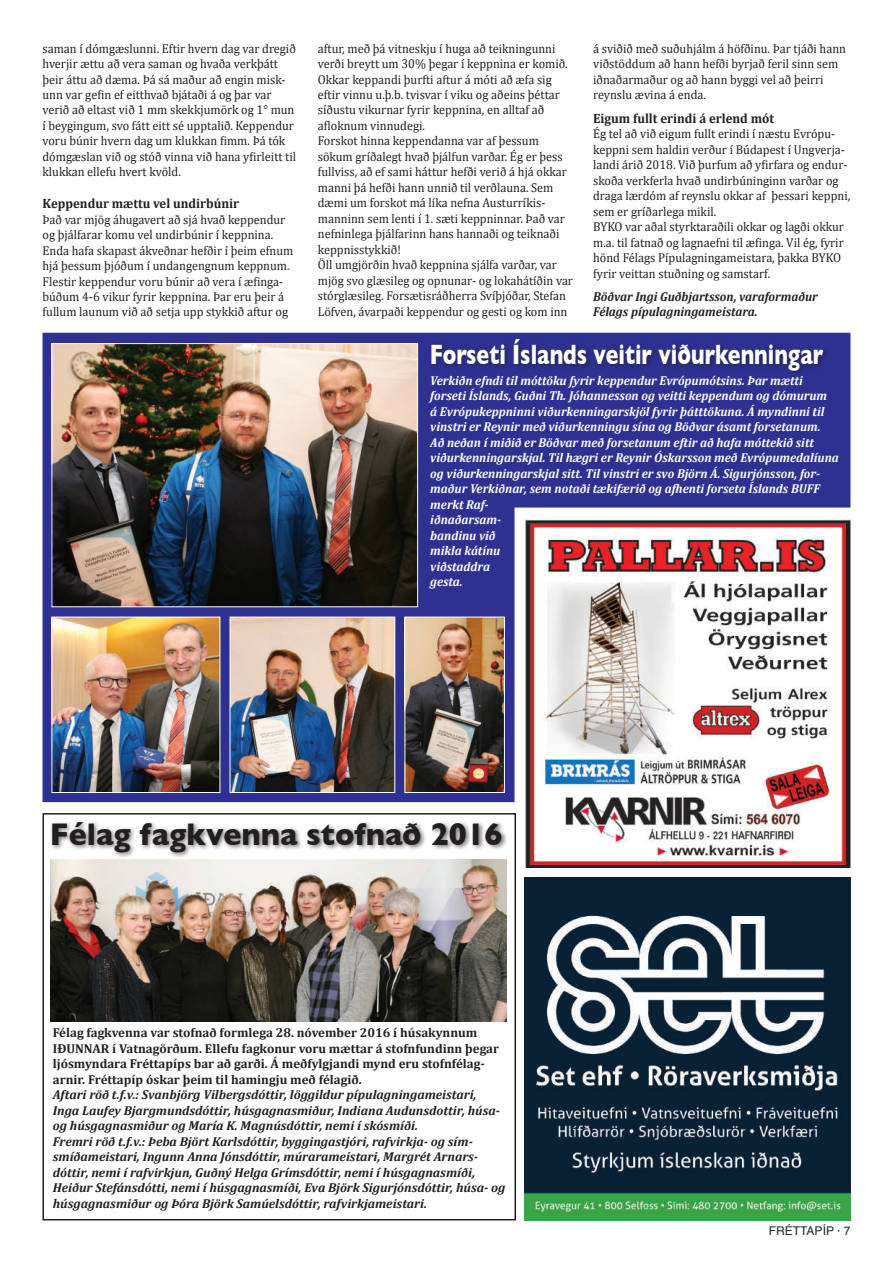
<style>
.page{position:relative;width:893px;height:1263px;background:#fff}
.page>*{position:absolute;margin:0;border:0;box-sizing:border-box;transform-origin:0 0}
.t1{font:700 31.95px "Gill Sans";color:#231f20;scale:.95 1}
.t2{font:700 28.5px "Gill Sans";color:#fff;scale:.75 1}
.t3{font:700 13.5px "Cambria";color:#231f20;scale:.95 1}
.t4{font:12.9px/15.5px "Cambria";color:#231f20;scale:.95 1}
.t5{font:italic 700 12.9px/15.5px "Cambria";color:#fff;scale:.95 1}
.t6{font:italic 700 12.9px/15.5px "Cambria";color:#231f20}
.t7{font:700 12.9px/15.5px "Cambria";color:#231f20}
.t8{font:italic 700 12.9px/15.5px "Cambria";color:#231f20;scale:.95 1}
.t9{font:12px "Helvetica";color:#231f20}
</style>
<div class="page">
<div style="left:43px;top:813px;width:473px;height:407px;border:2px solid #231f20"></div>
<img style="left:525px;top:877px;width:325px;height:343px">
<img style="left:525px;top:802px;width:325px;height:66px">
<img style="left:50px;top:860px;width:456px;height:161px">
<div style="left:50px;top:820px;width:458px;height:39px;background:#231f20;opacity:.6"></div>
<svg style="left:43px;top:333px;width:807px;height:469px;fill:#2e3092"></svg>
<img style="left:53px;top:345px;width:363px;height:260px">
<div style="left:51px;top:343px;width:367px;height:264px;border:1px solid #fff"></div>
<img style="left:232px;top:619px;width:161px;height:172px">
<div style="left:230px;top:617px;width:165px;height:176px;border:1px solid #fff"></div>
<img style="left:406px;top:619px;width:97px;height:172px">
<div style="left:404px;top:617px;width:101px;height:176px;border:1px solid #fff"></div>
<img style="left:53px;top:619px;width:165px;height:172px">
<div style="left:51px;top:617px;width:169px;height:176px;border:1px solid #fff"></div>
<div style="left:429px;top:336px;width:401px;height:40px;background:#231f20;opacity:.6"></div>
<p class="t4" style="left:43px;top:40px;width:269px">saman í dómgæslunni. Eftir hvern dag var dregið hverjir ættu að vera saman og hvaða verkþátt þeir áttu að dæma. Þá sá maður að engin misk&shy;unn var gefin ef eitthvað bjátaði á og þar var verið að eltast við 1 mm skekkjumörk og 1° mun í beygingum, svo fátt eitt sé upptalið. Keppendur voru búnir hvern dag um klukkan fimm. Þá tók dómgæslan við og stóð vinna við hana yfirleitt til klukkan ellefu hvert kvöld.</p>
<p class="t3" style="left:43px;top:195px;width:208px">Keppendur mættu vel undirbúnir</p>
<p class="t4" style="left:43px;top:211px;width:266px">Það var mjög áhugavert að sjá hvað keppendur og þjálfarar komu vel undirbúnir í keppnina.<br>Enda hafa skapast ákveðnar hefðir í þeim efnum hjá þessum þjóðum í undangengnum keppnum.<br>Flestir keppendur voru búnir að vera í æfinga&shy;búðum 4-6 vikur fyrir keppnina. Þar eru þeir á fullum launum við að setja upp stykkið aftur og</p>
<p class="t4" style="left:318px;top:40px;width:270px">aftur, með þá vitneskju í huga að teikningunni verði breytt um 30% þegar í keppnina er komið.<br>Okkar keppandi þurfti aftur á móti að æfa sig eftir vinnu u.þ.b. tvisvar í viku og aðeins þéttar síðustu vikurnar fyrir keppnina, en alltaf að afloknum vinnudegi.<br>Forskot hinna keppendanna var af þessum sökum gríðalegt hvað þjálfun varðar. Ég er þess fullviss, að ef sami háttur hefði verið á hjá okkar manni þá hefði hann unnið til verðlauna. Sem dæmi um forskot má líka nefna Austurríkis&shy;manninn sem lenti í 1. sæti keppninnar. Það var nefninlega þjálfarinn hans hannaði og teiknaði keppnisstykkið!<br>Öll umgjörðin hvað keppnina sjálfa varðar, var mjög svo glæsileg og opnunar- og lokahátíðin var stórglæsileg. Forsætisráðherra Svíþjóðar, Stefan Löfven, ávarpaði keppendur og gesti og kom inn</p>
<p class="t4" style="left:593px;top:40px;width:268px">á sviðið með suðuhjálm á höfðinu. Þar tjáði hann viðstöddum að hann hefði byrjað feril sinn sem iðnaðarmaður og að hann byggi vel að þeirri reynslu ævina á enda.</p>
<p class="t3" style="left:593px;top:110px;width:192px">Eigum fullt erindi á erlend mót</p>
<p class="t4" style="left:593px;top:126px;width:272px">Ég tel að við eigum fullt erindi í næstu Evrópu&shy;keppni sem haldin verður í Búdapest í Ungverja&shy;landi árið 2018. Við þurfum að yfirfara og endur&shy;skoða verkferla hvað undirbúninginn varðar og draga lærdóm af reynslu okkar af þessari keppni, sem er gríðarlega mikil.<br>BYKO var aðal styrktaraðili okkar og lagði okkur m.a. til fatnað og lagnaefni til æfinga. Vil ég, fyrir hönd Félags Pípulagningameistara, þakka BYKO fyrir veittan stuðning og samstarf.</p>
<p class="t8" style="left:593px;top:288px;width:238px">Böðvar Ingi Guðbjartsson, varaformaður<br>Félags pípulagningameistara.</p>
<h2 class="t2" style="left:430px;top:338px;width:526px">Forseti Íslands veitir viðurkenningar</h2>
<p class="t5" style="left:430px;top:373px;width:432px">Verkiðn efndi til móttöku fyrir keppendur Evrópumótsins. Þar mætti forseti Íslands, Guðni Th. Jóhannesson og veitti keppendum og dómurum<br>á Evrópukeppninni viðurkenningarskjöl fyrir þátttökuna. Á myndinni til vinstri er Reynir með viðurkenningu sína og Böðvar ásamt forsetanum.<br>Að neðan í miðið er Böðvar með forsetanum eftir að hafa móttekið sitt viðurkenningarskjal. Til hægri er Reynir Óskarsson með Evrópumedalíuna og viðurkenningarskjal sitt. Til vinstri er svo Björn Á. Sigurjónsson, for&shy;maður Verkiðnar, sem notaði tækifærið og afhenti forseta Íslands BUFF merkt Raf-<br>iðnaðarsam-<br>bandinu við<br>mikla kátínu<br>viðstaddra<br>gesta.</p>
<h1 class="t1" style="left:50px;top:816px;width:478px">Félag fagkvenna stofnað 2016</h1>
<p class="t7" style="left:53px;top:1025px;width:448px">Félag fagkvenna var stofnað formlega 28. nóvember 2016 í húsakynnum IÐUNNAR í Vatnagörðum. Ellefu fagkonur voru mættar á stofnfundinn þegar ljósmyndara Fréttapíps bar að garði. Á meðfylgjandi mynd eru stofnfélag&shy;arnir. Fréttapíp óskar þeim til hamingju með félagið.</p>
<p class="t6" style="left:53px;top:1087px;width:454px">Aftari röð t.f.v.: Svanbjörg Vilbergsdóttir, löggildur pípulagningameistari, Inga Laufey Bjargmundsdóttir, húsgagnasmiður, Indiana Audunsdottir, húsa&shy;og húsgagnasmiður og María K. Magnúsdóttir, nemi í skósmíði.<br>Fremri röð t.f.v.: Þeba Björt Karlsdóttir, byggingastjóri, rafvirkja- og sím&shy;smíðameistari, Ingunn Anna Jónsdóttir, múrarameistari, Margrét Arnars&shy;dóttir, nemi í rafvirkjun, Guðný Helga Grímsdóttir, nemi í húsgagnasmíði, Heiður Stefánsdótti, nemi í húsgagnasmíði, Eva Björk Sigurjónsdóttir, húsa- og húsgagnasmiður og Þóra Björk Samúelsdóttir, rafvirkjameistari.</p>
<p class="t9" style="left:769px;top:1222px;width:83px">FRÉTTAPÍP · 7</p>
</div>
